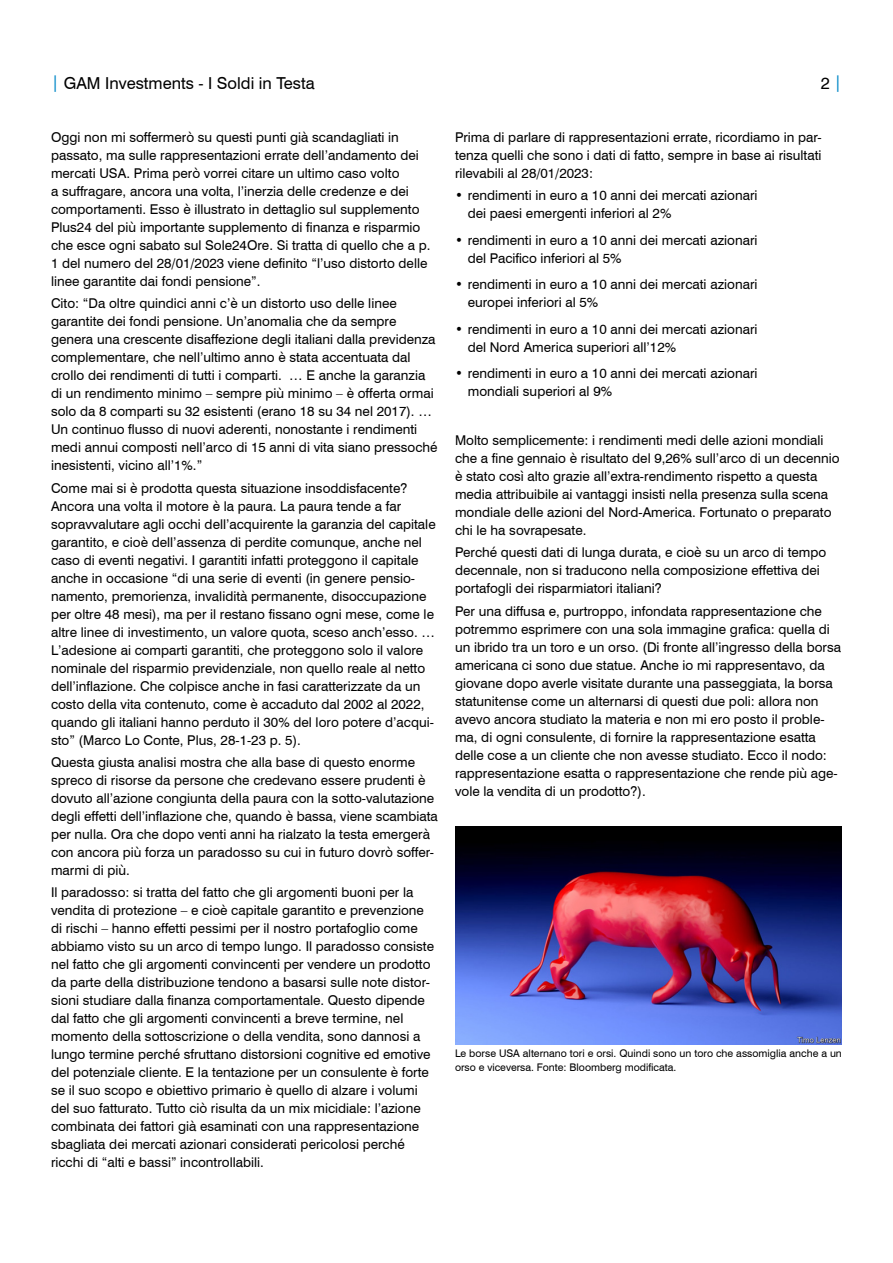
<style>
.page{position:relative;width:893px;height:1263px;background:#fff}
.page>*{position:absolute;margin:0;border:0;box-sizing:border-box;transform-origin:0 0}
.t1{font:16.5px "Swiss 721 BT";color:#000}
.DISCLAIMER{font:13.5px/18px "Swiss 721 BT";color:#000}
.DISCLAIMER-2{font:10.5px/13.5px "Swiss 721 BT";color:#000}
.s1{color:#0087c7}
</style>
<div class="page">
<img style="left:455px;top:827px;width:387px;height:217px">
<p class="t1" style="left:51px;top:73px;width:265px"><span class="s1">|</span> GAM Investments - I Soldi in Testa</p>
<p class="t1" style="left:821px;top:73px;width:22px">2 <span class="s1">|</span></p>
<p class="DISCLAIMER" style="left:51px;top:128px;width:381px">Oggi non mi soffermerò su questi punti già scandagliati in passato, ma sulle rappresentazioni errate dell’andamento dei mercati USA. Prima però vorrei citare un ultimo caso volto<br>a suffragare, ancora una volta, l’inerzia delle credenze e dei comportamenti. Esso è illustrato in dettaglio sul supplemento Plus24 del più importante supplemento di finanza e risparmio che esce ogni sabato sul Sole24Ore. Si tratta di quello che a p.<br>1 del numero del 28/01/2023 viene definito “l’uso distorto delle linee garantite dai fondi pensione”.</p>
<p class="DISCLAIMER" style="left:51px;top:294px;width:388px">Cito: “Da oltre quindici anni c’è un distorto uso delle linee garantite dei fondi pensione. Un’anomalia che da sempre genera una crescente disaffezione degli italiani dalla previdenza complementare, che nell’ultimo anno è stata accentuata dal crollo dei rendimenti di tutti i comparti. … E anche la garanzia di un rendimento minimo – sempre più minimo – è offerta ormai solo da 8 comparti su 32 esistenti (erano 18 su 34 nel 2017). … Un continuo flusso di nuovi aderenti, nonostante i rendimenti medi annui composti nell’arco di 15 anni di vita siano pressoché inesistenti, vicino all’1%.”</p>
<p class="DISCLAIMER" style="left:51px;top:479px;width:386px">Come mai si è prodotta questa situazione insoddisfacente?<br>Ancora una volta il motore è la paura. La paura tende a far sopravvalutare agli occhi dell’acquirente la garanzia del capitale garantito, e cioè dell’assenza di perdite comunque, anche nel caso di eventi negativi. I garantiti infatti proteggono il capitale anche in occasione “di una serie di eventi (in genere pensio&shy;namento, premorienza, invalidità permanente, disoccupazione per oltre 48 mesi), ma per il restano fissano ogni mese, come le altre linee di investimento, un valore quota, sceso anch’esso. … L’adesione ai comparti garantiti, che proteggono solo il valore nominale del risparmio previdenziale, non quello reale al netto dell’inflazione. Che colpisce anche in fasi caratterizzate da un costo della vita contenuto, come è accaduto dal 2002 al 2022, quando gli italiani hanno perduto il 30% del loro potere d’acqui&shy;sto” (Marco Lo Conte, Plus, 28-1-23 p. 5).</p>
<p class="DISCLAIMER" style="left:51px;top:753px;width:388px">Questa giusta analisi mostra che alla base di questo enorme spreco di risorse da persone che credevano essere prudenti è dovuto all’azione congiunta della paura con la sotto-valutazione degli effetti dell’inflazione che, quando è bassa, viene scambiata per nulla. Ora che dopo venti anni ha rialzato la testa emergerà con ancora più forza un paradosso su cui in futuro dovrò soffer&shy;marmi di più.</p>
<p class="DISCLAIMER" style="left:51px;top:883px;width:385px">Il paradosso: si tratta del fatto che gli argomenti buoni per la vendita di protezione – e cioè capitale garantito e prevenzione di rischi – hanno effetti pessimi per il nostro portafoglio come abbiamo visto su un arco di tempo lungo. Il paradosso consiste nel fatto che gli argomenti convincenti per vendere un prodotto da parte della distribuzione tendono a basarsi sulle note distor&shy;sioni studiare dalla finanza comportamentale. Questo dipende dal fatto che gli argomenti convincenti a breve termine, nel momento della sottoscrizione o della vendita, sono dannosi a lungo termine perché sfruttano distorsioni cognitive ed emotive del potenziale cliente. E la tentazione per un consulente è forte se il suo scopo e obiettivo primario è quello di alzare i volumi del suo fatturato. Tutto ciò risulta da un mix micidiale: l’azione combinata dei fattori già esaminati con una rappresentazione sbagliata dei mercati azionari considerati pericolosi perché ricchi di “alti e bassi” incontrollabili.</p>
<p class="DISCLAIMER" style="left:455px;top:128px;width:368px;text-align:justify">Prima di parlare di rappresentazioni errate, ricordiamo in par&shy;tenza quelli che sono i dati di fatto, sempre in base ai risultati rilevabili al 28/01/2023:</p>
<p class="DISCLAIMER" style="left:468px;top:186px;width:291px;text-indent:-13px">• rendimenti in euro a 10 anni dei mercati azionari dei paesi emergenti inferiori al 2%</p>
<p class="DISCLAIMER" style="left:468px;top:231px;width:291px;text-indent:-13px">• rendimenti in euro a 10 anni dei mercati azionari del Pacifico inferiori al 5%</p>
<p class="DISCLAIMER" style="left:468px;top:275px;width:291px;text-indent:-13px">• rendimenti in euro a 10 anni dei mercati azionari europei inferiori al 5%</p>
<p class="DISCLAIMER" style="left:468px;top:320px;width:291px;text-indent:-13px">• rendimenti in euro a 10 anni dei mercati azionari del Nord America superiori all’12%</p>
<p class="DISCLAIMER" style="left:468px;top:364px;width:291px;text-indent:-13px">• rendimenti in euro a 10 anni dei mercati azionari mondiali superiori al 9%</p>
<p class="DISCLAIMER" style="left:455px;top:431px;width:386px">Molto semplicemente: i rendimenti medi delle azioni mondiali che a fine gennaio è risultato del 9,26% sull’arco di un decennio è stato così alto grazie all’extra-rendimento rispetto a questa media attribuibile ai vantaggi insisti nella presenza sulla scena mondiale delle azioni del Nord-America. Fortunato o preparato chi le ha sovrapesate.</p>
<p class="DISCLAIMER" style="left:455px;top:543px;width:373px">Perché questi dati di lunga durata, e cioè su un arco di tempo decennale, non si traducono nella composizione effettiva dei portafogli dei risparmiatori italiani?</p>
<p class="DISCLAIMER" style="left:455px;top:602px;width:388px">Per una diffusa e, purtroppo, infondata rappresentazione che potremmo esprimere con una sola immagine grafica: quella di un ibrido tra un toro e un orso. (Di fronte all’ingresso della borsa americana ci sono due statue. Anche io mi rappresentavo, da giovane dopo averle visitate durante una passeggiata, la borsa statunitense come un alternarsi di questi due poli: allora non avevo ancora studiato la materia e non mi ero posto il proble&shy;ma, di ogni consulente, di fornire la rappresentazione esatta delle cose a un cliente che non avesse studiato. Ecco il nodo: rappresentazione esatta o rappresentazione che rende più age&shy;vole la vendita di un prodotto?).</p>
<p class="DISCLAIMER-2" style="left:455px;top:1047px;width:388px">Le borse USA alternano tori e orsi. Quindi sono un toro che assomiglia anche a un orso e viceversa. Fonte: Bloomberg modificata.</p>
</div>
